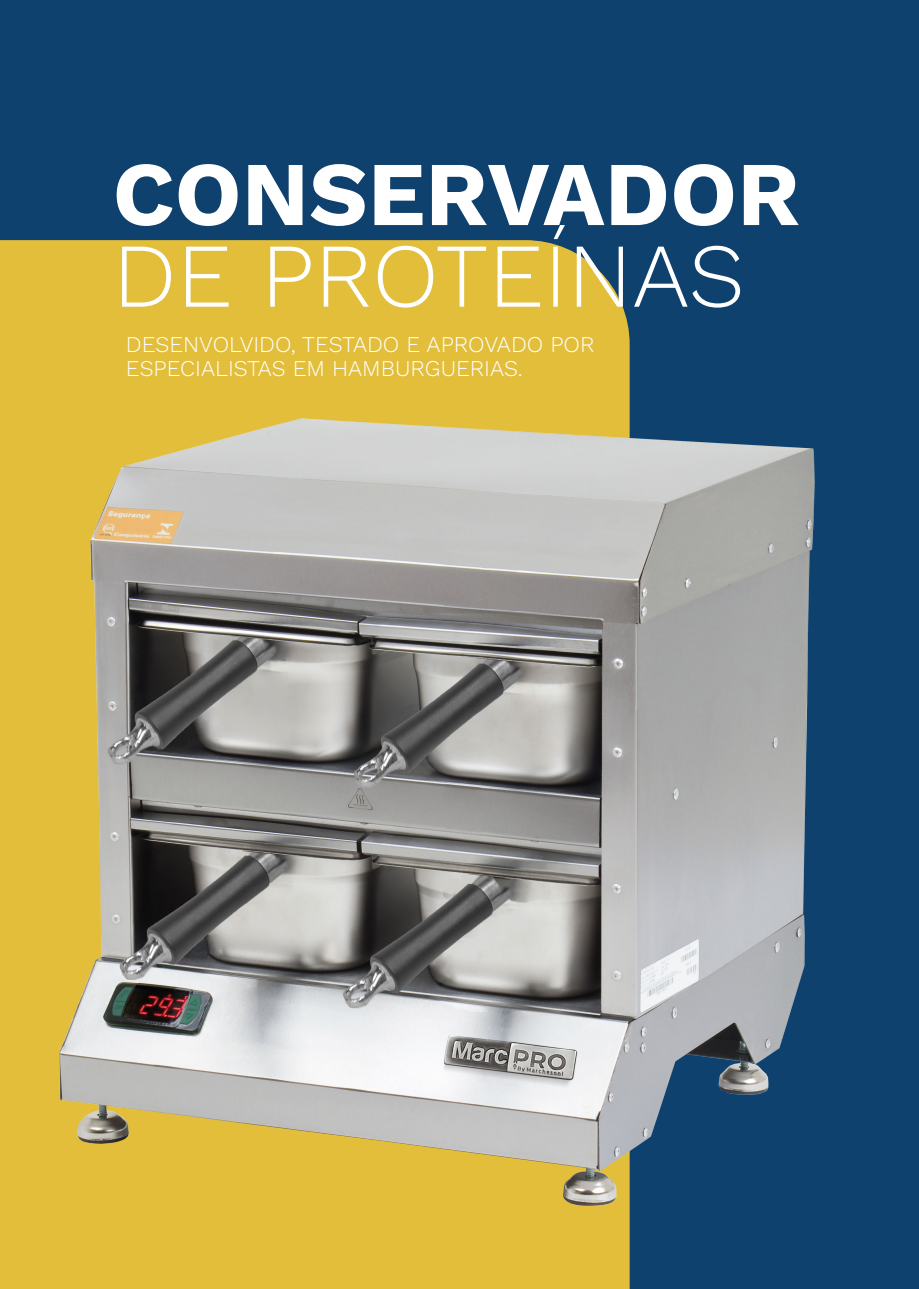
<style>
.page{position:relative;width:919px;height:1289px;background:#fff}
.page>*{position:absolute;margin:0;border:0;box-sizing:border-box;transform-origin:0 0}
.t1{font:700 91.05px "Work Sans";color:#fff}
.t2{font:300 91.05px "Work Sans";color:#fff}
.t3{font:300 22.5px/24px "Work Sans";color:#fff}
</style>
<div class="page">
<div style="left:0;top:0;width:918px;height:1288px;background:#0e416d"></div>
<div style="left:0;top:240px;width:629px;height:1048px;background:#e3be3b"></div>
<img style="left:59px;top:418px;width:755px;height:787px">
<h1 class="t1" style="left:113px;top:125px;width:688px">CONSERVADOR</h1>
<h1 class="t2" style="left:113px;top:206px;width:633px">DE PROTEÍNAS</h1>
<p class="t3" style="left:126px;top:332px;width:470px">DESENVOLVIDO, TESTADO E APROVADO POR<br>ESPECIALISTAS EM HAMBURGUERIAS.</p>
</div>
